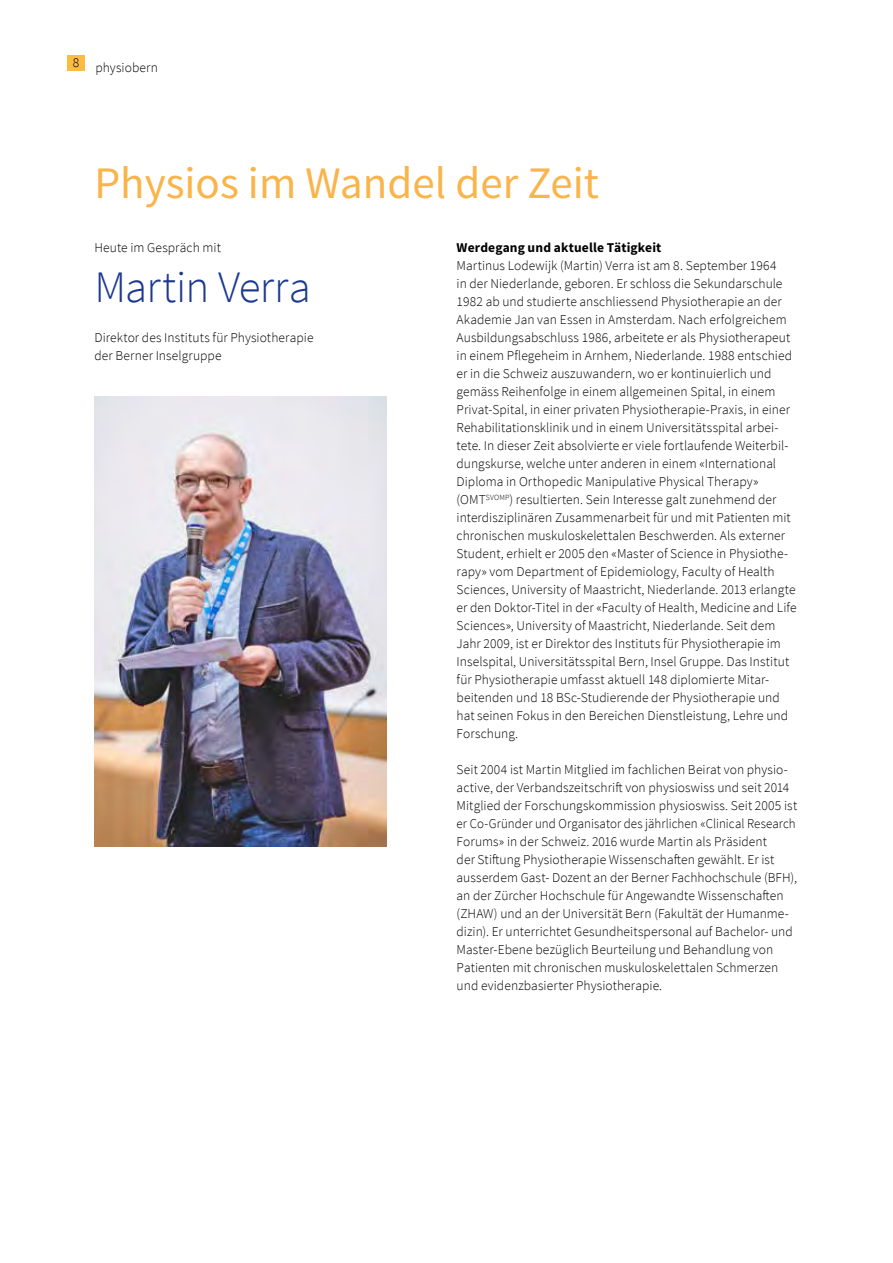
<style>
.page{position:relative;width:893px;height:1263px;background:#fff}
.page>*{position:absolute;margin:0;border:0;box-sizing:border-box;transform-origin:0 0}
.t1{font:45px "Source Sans Pro";color:#f9b44a}
.t2{font:300 45px "Source Sans Pro";letter-spacing:-.01em;color:#1c388f}
.t3{font:300 13.5px/18px "Source Sans Pro";letter-spacing:.005em;color:#000}
.t4{font:700 13.5px "Source Sans Pro";letter-spacing:.01em;color:#000}
</style>
<div class="page">
<img style="left:94px;top:396px;width:292px;height:450px">
<div style="left:68px;top:55px;width:17px;height:15px;background:#fbbc41"></div>
<p class="t3" style="left:73px;top:53px;width:8px">8</p>
<p class="t3" style="left:95px;top:59px;width:64px">physiobern</p>
<h1 class="t1" style="left:94px;top:155px;width:506px">Physios im Wandel der Zeit</h1>
<p class="t4" style="left:457px;top:238px;width:206px">Werdegang und aktuelle Tätigkeit</p>
<p class="t3" style="left:457px;top:257px;width:342px">Martinus Lodewijk (Martin) Verra ist am 8. September 1964<br>in der Niederlande, geboren. Er schloss die Sekundarschule 1982 ab und studierte anschliessend Physiotherapie an der Akademie Jan van Essen in Amsterdam. Nach erfolgreichem Ausbildungsabschluss 1986, arbeitete er als Physiotherapeut in einem Pflegeheim in Arnhem, Niederlande. 1988 entschied er in die Schweiz auszuwandern, wo er kontinuierlich und gemäss Reihenfolge in einem allgemeinen Spital, in einem Privat-Spital, in einer privaten Physiotherapie-Praxis, in einer Rehabilitationsklinik und in einem Universitätsspital arbei&shy;tete. In dieser Zeit absolvierte er viele fortlaufende Weiterbil&shy;dungskurse, welche unter anderen in einem «International Diploma in Orthopedic Manipulative Physical Therapy» (OMT<sup>SVOMP</sup>) resultierten. Sein Interesse galt zunehmend der interdisziplinären Zusammenarbeit für und mit Patienten mit chronischen muskuloskelettalen Beschwerden. Als externer Student, erhielt er 2005 den «Master of Science in Physiothe&shy;rapy» vom Department of Epidemiology, Faculty of Health Sciences, University of Maastricht, Niederlande. 2013 erlangte er den Doktor-Titel in der «Faculty of Health, Medicine and Life Sciences», University of Maastricht, Niederlande. Seit dem Jahr 2009, ist er Direktor des Instituts für Physiotherapie im Inselspital, Universitätsspital Bern, Insel Gruppe. Das Institut für Physiotherapie umfasst aktuell 148 diplomierte Mitar&shy;beitenden und 18 BSc-Studierende der Physiotherapie und hat seinen Fokus in den Bereichen Dienstleistung, Lehre und Forschung.</p>
<p class="t3" style="left:457px;top:760px;width:342px">Seit 2004 ist Martin Mitglied im fachlichen Beirat von physio&shy;active, der Verbandszeitschrift von physioswiss und seit 2014<br>Mitglied der Forschungskommission physioswiss. Seit 2005 ist er Co-Gründer und Organisator des jährlichen «Clinical Research Forums» in der Schweiz. 2016 wurde Martin als Präsident<br>der Stiftung Physiotherapie Wissenschaften gewählt. Er ist ausserdem Gast- Dozent an der Berner Fachhochschule (BFH), an der Zürcher Hochschule für Angewandte Wissenschaften (ZHAW) und an der Universität Bern (Fakultät der Humanme&shy;dizin). Er unterrichtet Gesundheitspersonal auf Bachelor- und Master-Ebene bezüglich Beurteilung und Behandlung von Patienten mit chronischen muskuloskelettalen Schmerzen und evidenzbasierter Physiotherapie.</p>
<p class="t3" style="left:95px;top:239px;width:128px">Heute im Gespräch mit</p>
<h1 class="t2" style="left:94px;top:259px;width:218px">Martin Verra</h1>
<p class="t3" style="left:94px;top:329px;width:221px">Direktor des Instituts für Physiotherapie der Berner Inselgruppe</p>
</div>
